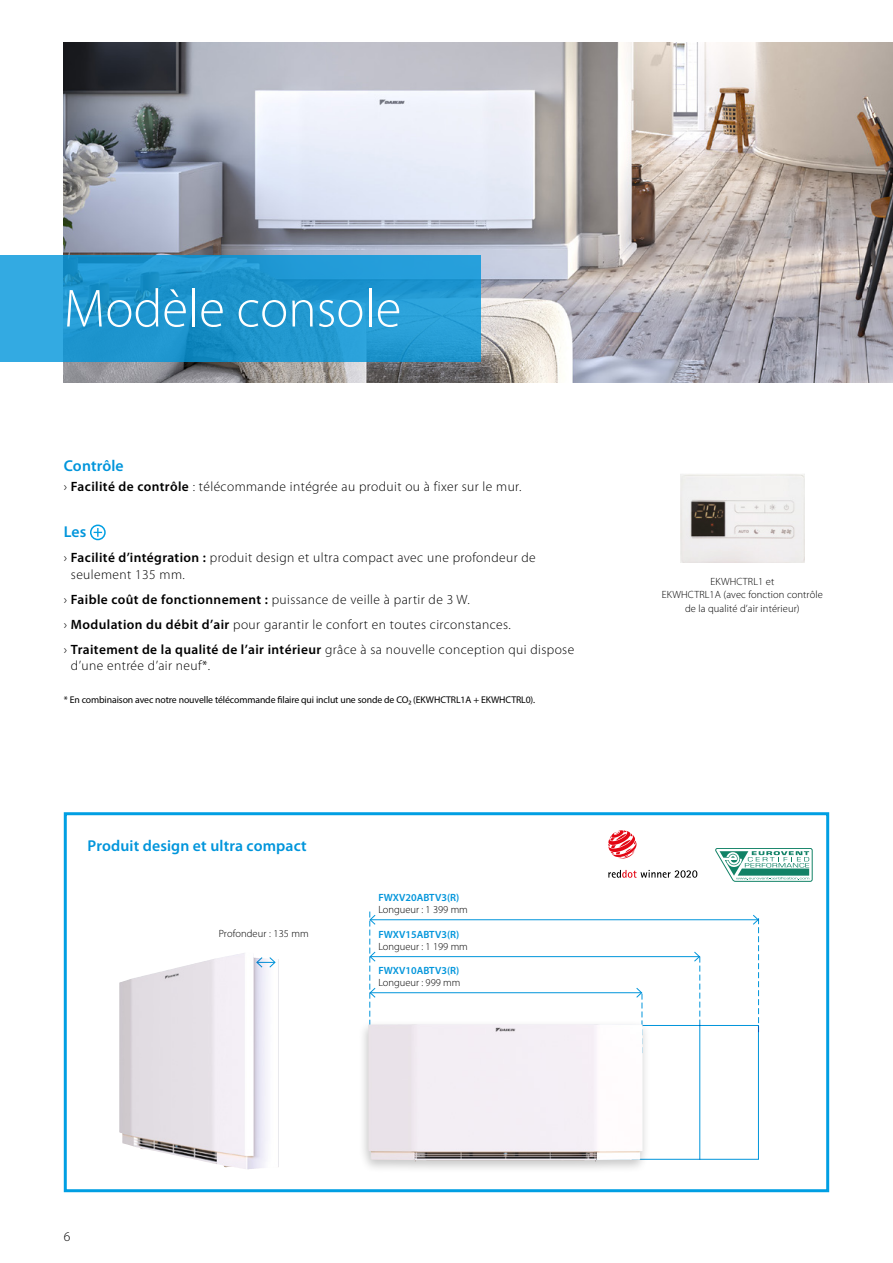
<style>
.page{position:relative;width:893px;height:1263px;background:#fff}
.page>*{position:absolute;margin:0;border:0;box-sizing:border-box;transform-origin:0 0}
.title_40pt{font:300 54px "Myriad Pro";color:#fff}
._2011_soustitre{font:600 15.75px "Myriad Pro";letter-spacing:.01em;color:#0095db}
._2011_body{font:600 15.75px "Myriad Pro";letter-spacing:.01em;color:#0095db}
._2011_body-2{font:300 13.5px/16.5px "Myriad Pro";letter-spacing:.03em;color:#000}
._2011_body-3{font:300 10.5px/13.5px "Myriad Pro";letter-spacing:.01em;color:#000;text-align:center}
.Copy{font:300 10.5px "Myriad Pro";color:#000}
.Copy-2{font:600 10.5px "Myriad Pro";color:#0095db}
.tableau_fer_gauche{font:9.75px "Myriad Pro";letter-spacing:-.01em;color:#000}
.s1{font-weight:600}
</style>
<div class="page">
<div style="left:64px;top:812px;width:765px;height:380px;border:3px solid #009fe3"></div>
<img style="left:64px;top:43px;width:829px;height:340px">
<svg style="left:0;top:255px;width:480px;height:106px;background:#2299d2"></svg>
<img style="left:680px;top:474px;width:124px;height:89px">
<img style="left:119px;top:953px;width:160px;height:217px">
<hr style="left:370px;top:992px;width:272px;height:1px;background:#0095db">
<hr style="left:370px;top:956px;width:329px;height:1px;background:#0095db">
<hr style="left:370px;top:919px;width:388px;height:1px;background:#0095db">
<svg style="left:369px;top:911px;width:7px;height:106px"></svg>
<svg style="left:584px;top:914px;width:175px;height:246px"></svg>
<hr style="left:699px;top:1025px;width:1px;height:135px;background:#0095db">
<div style="left:358px;top:1019px;width:293px;height:155px;background:#000;opacity:.22"></div>
<img style="left:368px;top:1024px;width:275px;height:137px">
<svg style="left:256px;top:956px;width:20px;height:12px"></svg>
<svg style="left:608px;top:830px;width:28px;height:28px"></svg>
<svg style="left:608px;top:870px;width:89px;height:8px"></svg>
<svg style="left:715px;top:848px;width:97px;height:33px"></svg>
<div style="left:90px;top:524px;width:16px;height:16px;border:2px solid #009fe3;border-radius:50%"></div>
<svg style="left:94px;top:528px;width:8px;height:9px"></svg>
<p class="title_40pt" style="left:64px;top:279px;width:339px">Modèle console</p>
<p class="_2011_body" style="left:64px;top:455px;width:61px">Contrôle</p>
<p class="_2011_body-2" style="left:64px;top:479px;width:459px">› <span class="s1">Facilité de contrôle</span> : télécommande intégrée au produit ou à fixer sur le mur.</p>
<p class="_2011_soustitre" style="left:64px;top:522px;width:24px">Les</p>
<p class="_2011_body-2" style="left:71px;top:550px;width:466px;text-indent:-7px">› <span class="s1">Facilité d’intégration :</span> produit design et ultra compact avec une profondeur de seulement 135 mm.</p>
<p class="_2011_body-2" style="left:64px;top:591px;width:408px">› <span class="s1">Faible coût de fonctionnement :</span> puissance de veille à partir de 3 W.</p>
<p class="_2011_body-2" style="left:64px;top:616px;width:449px">› <span class="s1">Modulation du débit d’air</span> pour garantir le confort en toutes circonstances.</p>
<p class="_2011_body-2" style="left:71px;top:641px;width:505px;text-indent:-7px">› <span class="s1">Traitement de la qualité de l’air intérieur</span> grâce à sa nouvelle conception qui dispose d’une entrée d’air neuf*.</p>
<p class="tableau_fer_gauche" style="left:64px;top:694px;width:473px">* En combinaison avec notre nouvelle télécommande filaire qui inclut une sonde de CO₂ (EKWHCTRL1A + EKWHCTRL0).</p>
<p class="_2011_soustitre" style="left:88px;top:836px;width:221px">Produit design et ultra compact</p>
<p class="_2011_body-3" style="left:219px;top:927px;width:92px">Profondeur : 135 mm</p>
<p class="Copy-2" style="left:378px;top:890px;width:83px">FWXV20ABTV3(R)</p>
<p class="Copy" style="left:378px;top:904px;width:91px">Longueur : 1 399 mm</p>
<p class="Copy-2" style="left:378px;top:927px;width:83px">FWXV15ABTV3(R)</p>
<p class="Copy" style="left:378px;top:941px;width:91px">Longueur : 1 199 mm</p>
<p class="Copy-2" style="left:378px;top:963px;width:83px">FWXV10ABTV3(R)</p>
<p class="Copy" style="left:378px;top:977px;width:84px">Longueur : 999 mm</p>
<p class="_2011_body-3" style="left:662px;top:574px;width:163px">EKWHCTRL1 et<br>EKWHCTRL1A (avec fonction contrôle de la qualité d’air intérieur)</p>
<p class="_2011_body-2" style="left:64px;top:1229px;width:8px">6</p>
</div>
